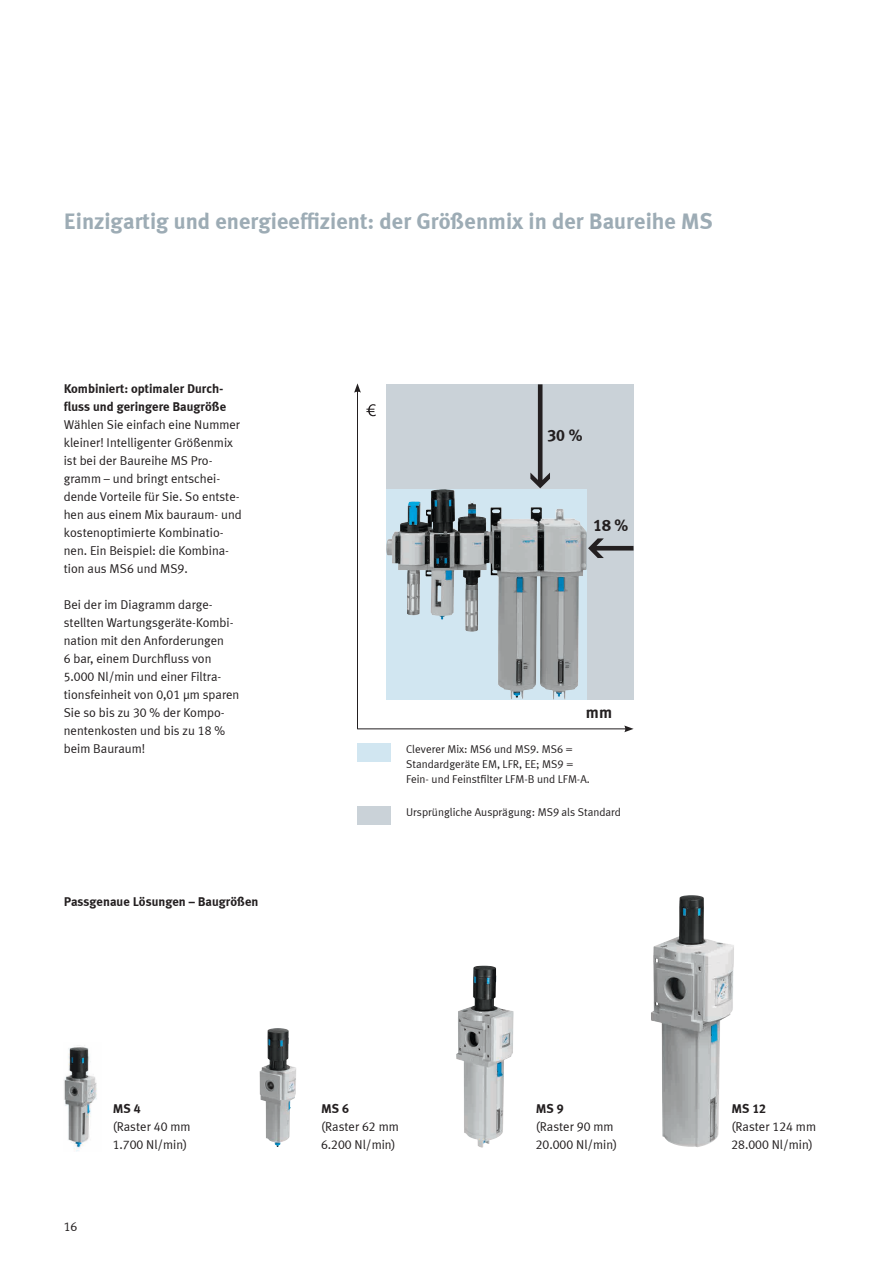
<style>
.page{position:relative;width:893px;height:1263px;background:#fff}
.page>*{position:absolute;margin:0;border:0;box-sizing:border-box;transform-origin:0 0}
.t1{font:700 22.5px "Meta Plus LF";color:#9dacb5}
.t2{font:700 16.5px "Meta Plus LF";color:#231f20}
.t3{font:12.75px/18px "Meta Plus LF";color:#231f20}
.t4{font:700 12.75px/18px "Meta Plus LF";color:#231f20}
.t5{font:11.25px/15px "Meta Plus LF";color:#231f20}
</style>
<div class="page">
<div style="left:357px;top:807px;width:34px;height:18px;background:#cad2d8"></div>
<div style="left:386px;top:384px;width:247px;height:316px;background:#cad2d8"></div>
<svg style="left:386px;top:489px;width:201px;height:211px"></svg>
<img style="left:386px;top:489px;width:60px;height:130px">
<div style="left:357px;top:744px;width:34px;height:18px;background:#d1e6f1"></div>
<svg style="left:366px;top:404px;width:10px;height:12px"></svg>
<hr style="left:357px;top:390px;width:1px;height:339px;background:#231f20">
<svg style="left:354px;top:383px;width:7px;height:10px"></svg>
<hr style="left:357px;top:728px;width:270px;height:1px;background:#231f20">
<svg style="left:624px;top:725px;width:10px;height:7px"></svg>
<svg style="left:530px;top:384px;width:20px;height:104px"></svg>
<svg style="left:588px;top:538px;width:46px;height:20px"></svg>
<img style="left:651px;top:895px;width:83px;height:252px">
<img style="left:260px;top:1028px;width:36px;height:119px">
<img style="left:64px;top:1045px;width:33px;height:106px">
<img style="left:456px;top:966px;width:58px;height:182px">
<h1 class="t1" style="left:64px;top:207px;width:651px">Einzigartig und energieeffizient: der Größenmix in der Baureihe MS</h1>
<p class="t4" style="left:64px;top:379px;width:164px">Kombiniert: optimaler Durch&shy;fluss und geringere Baugröße</p>
<p class="t3" style="left:64px;top:415px;width:180px">Wählen Sie einfach eine Nummer kleiner! Intelligenter Größenmix ist bei der Baureihe MS Pro&shy;gramm – und bringt entschei&shy;dende Vorteile für Sie. So entste&shy;hen aus einem Mix bauraum- und kostenoptimierte Kombinatio&shy;nen. Ein Beispiel: die Kombina&shy;tion aus MS6 und MS9.</p>
<p class="t3" style="left:64px;top:595px;width:177px">Bei der im Diagramm darge&shy;stellten Wartungsgeräte-Kombi&shy;nation mit den Anforderungen<br>6 bar, einem Durchfluss von<br>5.000 Nl/min und einer Filtra&shy;tionsfeinheit von 0,01 μm sparen<br>Sie so bis zu 30 % der Kompo&shy;nentenkosten und bis zu 18 % beim Bauraum!</p>
<p class="t4" style="left:64px;top:892px;width:196px">Passgenaue Lösungen – Baugrößen</p>
<p class="t2" style="left:547px;top:425px;width:37px">30 %</p>
<p class="t2" style="left:593px;top:515px;width:37px">18 %</p>
<p class="t2" style="left:586px;top:702px;width:28px">mm</p>
<p class="t5" style="left:406px;top:741px;width:185px">Cleverer Mix: MS6 und MS9. MS6 =<br>Standardgeräte EM, LFR, EE; MS9 =<br>Fein- und Feinstfilter LFM-B und LFM-A.</p>
<p class="t5" style="left:406px;top:804px;width:216px">Ursprüngliche Ausprägung: MS9 als Standard</p>
<p class="t3" style="left:64px;top:1217px;width:15px">16</p>
<p class="t4" style="left:113px;top:1099px;width:29px">MS 4</p>
<p class="t3" style="left:113px;top:1117px;width:79px">(Raster 40 mm<br>1.700 Nl/min)</p>
<p class="t4" style="left:321px;top:1099px;width:29px">MS 6</p>
<p class="t3" style="left:321px;top:1117px;width:79px">(Raster 62 mm<br>6.200 Nl/min)</p>
<p class="t4" style="left:536px;top:1099px;width:29px">MS 9</p>
<p class="t3" style="left:536px;top:1117px;width:83px">(Raster 90 mm<br>20.000 Nl/min)</p>
<p class="t4" style="left:731px;top:1099px;width:36px">MS 12</p>
<p class="t3" style="left:731px;top:1117px;width:86px">(Raster 124 mm<br>28.000 Nl/min)</p>
</div>
